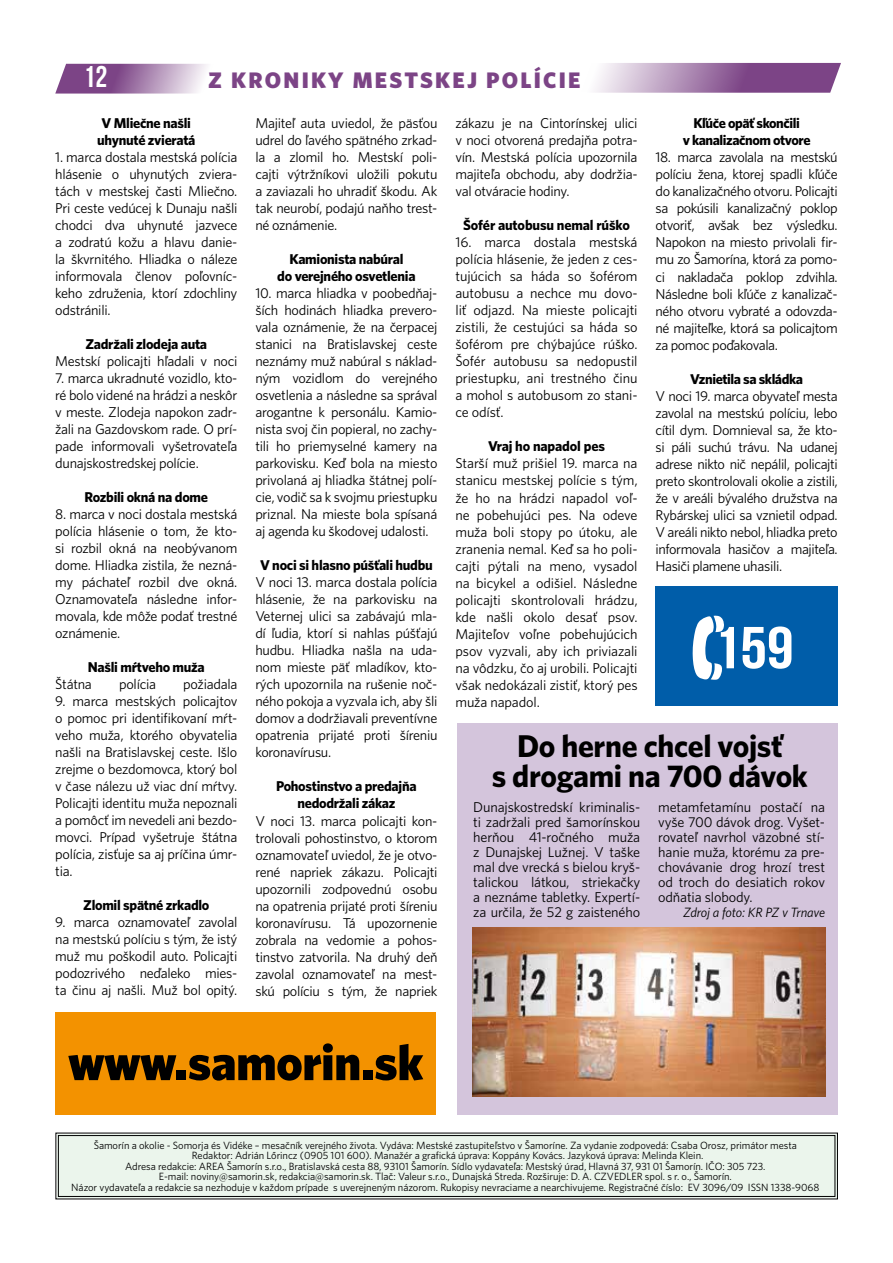
<style>
.page{position:relative;width:893px;height:1263px;background:#fff}
.page>*{position:absolute;margin:0;border:0;box-sizing:border-box;transform-origin:0 0}
.t1{font:50.25px "Whitney CE Black";letter-spacing:-.01em;color:#000}
.t2{font:31.5px/30px "Whitney CE Bold";letter-spacing:-.01em;color:#000;text-align:center}
.t3{font:30px "Bebas Neue";color:#fff}
.t4{font:22.5px "Whitney CE Black";letter-spacing:.1em;color:#7c4486}
.t5{font:14.25px/17px "Whitney C Ebook";letter-spacing:-.02em;color:#000;text-align:justify}
.t6{font:14.25px/17px "Whitney CE Bold";letter-spacing:-.02em;color:#000;text-align:center}
.t7{font:italic 13.5px "Whitney C Ebook";letter-spacing:-.015em;color:#000}
.t8{font:10.5px/10.5px "Whitney C Ebook";letter-spacing:-.005em;color:#000;text-align:center}
</style>
<div class="page">
<svg style="left:55px;top:64px;width:152px;height:30px;background:#a985b0"></svg>
<svg style="left:594px;top:63px;width:247px;height:30px;background:#a681ad"></svg>
<div style="left:457px;top:723px;width:381px;height:391px;background:#d4c5dc"></div>
<div style="left:656px;top:587px;width:182px;height:119px;background:#005da9"></div>
<svg style="left:692px;top:615px;width:42px;height:65px"></svg>
<svg style="left:743px;top:626px;width:48px;height:43px"></svg>
<img style="left:472px;top:927px;width:353px;height:169px">
<div style="left:55px;top:1132px;width:783px;height:67px;background:#ebf5ec"></div>
<div style="left:58px;top:1135px;width:777px;height:62px;border:1px solid #000"></div>
<div style="left:56px;top:1012px;width:380px;height:102px;background:#f39200"></div>
<h3 class="t3" style="left:84px;top:60px;width:25px">12</h3>
<h3 class="t4" style="left:208px;top:66px;width:374px">Z KRONIKY MESTSKEJ POLÍCIE</h3>
<p class="t6" style="left:97px;top:114px;width:100px">V Mliečne našli uhynuté zvieratá</p>
<p class="t5" style="left:55px;top:148px;width:184px">1. marca dostala mestská polícia hlásenie o uhynutých zviera&shy;tách v mestskej časti Mliečno.<br>Pri ceste vedúcej k Dunaju našli chodci dva uhynuté jazvece a zodratú kožu a hlavu danie&shy;la škvrnitého. Hliadka o náleze informovala členov poľovníc&shy;keho združenia, ktorí zdochliny odstránili.</p>
<p class="t6" style="left:85px;top:335px;width:123px">Zadržali zlodeja auta</p>
<p class="t5" style="left:55px;top:352px;width:184px">Mestskí policajti hľadali v noci</p>
<p class="t5" style="left:55px;top:369px;width:184px">7. marca ukradnuté vozidlo, kto&shy;ré bolo videné na hrádzi a neskôr v meste. Zlodeja napokon zadr&shy;žali na Gazdovskom rade. O prí&shy;pade informovali vyšetrovateľa dunajskostredskej polície.</p>
<p class="t6" style="left:85px;top:488px;width:125px">Rozbili okná na dome</p>
<p class="t5" style="left:55px;top:505px;width:184px">8. marca v noci dostala mestská polícia hlásenie o tom, že kto&shy;si rozbil okná na neobývanom dome. Hliadka zistila, že nezná&shy;my páchateľ rozbil dve okná.<br>Oznamovateľa následne infor&shy;movala, kde môže podať trestné oznámenie.</p>
<p class="t6" style="left:88px;top:658px;width:118px">Našli mŕtveho muža</p>
<p class="t5" style="left:55px;top:675px;width:38px">Štátna</p>
<p class="t5" style="left:119px;top:675px;width:38px">polícia</p>
<p class="t5" style="left:183px;top:675px;width:56px">požiadala</p>
<p class="t5" style="left:55px;top:692px;width:184px">9. marca mestských policajtov o pomoc pri identifikovaní mŕt&shy;veho muža, ktorého obyvatelia našli na Bratislavskej ceste. Išlo zrejme o bezdomovca, ktorý bol v čase nálezu už viac dní mŕtvy.<br>Policajti identitu muža nepoznali a pomôcť im nevedeli ani bezdo&shy;movci. Prípad vyšetruje štátna polícia, zisťuje sa aj príčina úmr&shy;tia.</p>
<p class="t6" style="left:83px;top:896px;width:128px">Zlomil spätné zrkadlo</p>
<p class="t5" style="left:55px;top:914px;width:184px">9. marca oznamovateľ zavolal na mestskú políciu s tým, že istý muž mu poškodil auto. Policajti podozrivého neďaleko mies&shy;ta činu aj našli. Muž bol opitý.</p>
<p class="t5" style="left:255px;top:114px;width:184px">Majiteľ auta uviedol, že päsťou udrel do ľavého spätného zrkad&shy;la a zlomil ho. Mestskí poli&shy;cajti výtržníkovi uložili pokutu a zaviazali ho uhradiť škodu. Ak tak neurobí, podajú naňho trest&shy;né oznámenie.</p>
<p class="t6" style="left:277px;top:250px;width:140px">Kamionista nabúral<br>do verejného osvetlenia</p>
<p class="t5" style="left:255px;top:284px;width:184px">10. marca hliadka v poobedňaj&shy;ších hodinách hliadka prevero&shy;vala oznámenie, že na čerpacej stanici na Bratislavskej ceste neznámy muž nabúral s náklad&shy;ným vozidlom do verejného osvetlenia a následne sa správal arogantne k personálu. Kamio&shy;nista svoj čin popieral, no zachy&shy;tili ho priemyselné kamery na parkovisku. Keď bola na miesto privolaná aj hliadka štátnej polí&shy;cie, vodič sa k svojmu priestupku priznal. Na mieste bola spísaná aj agenda ku škodovej udalosti.</p>
<p class="t6" style="left:260px;top:556px;width:174px">V noci si hlasno púšťali hudbu</p>
<p class="t5" style="left:255px;top:574px;width:184px">V noci 13. marca dostala polícia hlásenie, že na parkovisku na Veternej ulici sa zabávajú mla&shy;dí ľudia, ktorí si nahlas púšťajú hudbu. Hliadka našla na uda&shy;nom mieste päť mladíkov, kto&shy;rých upozornila na rušenie noč&shy;ného pokoja a vyzvala ich, aby šli domov a dodržiavali preventívne opatrenia prijaté proti šíreniu koronavírusu.</p>
<p class="t6" style="left:276px;top:778px;width:142px">Pohostinstvo a predajňa nedodržali zákaz</p>
<p class="t5" style="left:255px;top:812px;width:184px">V noci 13. marca policajti kon&shy;trolovali pohostinstvo, o ktorom oznamovateľ uviedol, že je otvo&shy;rené napriek zákazu. Policajti upozornili zodpovednú osobu na opatrenia prijaté proti šíreniu koronavírusu. Tá upozornenie zobrala na vedomie a pohos&shy;tinstvo zatvorila. Na druhý deň zavolal oznamovateľ na mest&shy;skú políciu s tým, že napriek</p>
<p class="t5" style="left:455px;top:115px;width:184px">zákazu je na Cintorínskej ulici v noci otvorená predajňa potra&shy;vín. Mestská polícia upozornila majiteľa obchodu, aby dodržia&shy;val otváracie hodiny.</p>
<p class="t6" style="left:463px;top:216px;width:168px">Šofér autobusu nemal rúško</p>
<p class="t5" style="left:455px;top:234px;width:184px">16. marca dostala mestská polícia hlásenie, že jeden z ces&shy;tujúcich sa háda so šoférom autobusu a nechce mu dovo&shy;liť odjazd. Na mieste policajti zistili, že cestujúci sa háda so šoférom pre chýbajúce rúško.<br>Šofér autobusu sa nedopustil priestupku, ani trestného činu a mohol s autobusom zo stani&shy;ce odísť.</p>
<p class="t6" style="left:488px;top:438px;width:118px">Vraj ho napadol pes</p>
<p class="t5" style="left:455px;top:455px;width:184px">Starší muž prišiel 19. marca na stanicu mestskej polície s tým, že ho na hrádzi napadol voľ&shy;ne pobehujúci pes. Na odeve muža boli stopy po útoku, ale zranenia nemal. Keď sa ho poli&shy;cajti pýtali na meno, vysadol na bicykel a odišiel. Následne policajti skontrolovali hrádzu, kde našli okolo desať psov.<br>Majiteľov voľne pobehujúcich psov vyzvali, aby ich priviazali na vôdzku, čo aj urobili. Policajti však nedokázali zistiť, ktorý pes muža napadol.</p>
<p class="t6" style="left:683px;top:115px;width:129px">Kľúče opäť skončili<br>v kanalizačnom otvore</p>
<p class="t5" style="left:656px;top:149px;width:184px">18. marca zavolala na mestskú políciu žena, ktorej spadli kľúče do kanalizačného otvoru. Policajti sa pokúsili kanalizačný poklop otvoriť, avšak bez výsledku.<br>Napokon na miesto privolali fir&shy;mu zo Šamorína, ktorá za pomo&shy;ci nakladača poklop zdvihla.<br>Následne boli kľúče z kanalizač&shy;ného otvoru vybraté a odovzda&shy;né majiteľke, ktorá sa policajtom za pomoc poďakovala.</p>
<p class="t6" style="left:690px;top:370px;width:114px">Vznietila sa skládka</p>
<p class="t5" style="left:656px;top:387px;width:184px">V noci 19. marca obyvateľ mesta zavolal na mestskú políciu, lebo cítil dym. Domnieval sa, že kto&shy;si páli suchú trávu. Na udanej adrese nikto nič nepálil, policajti preto skontrolovali okolie a zistili, že v areáli bývalého družstva na Rybárskej ulici sa vznietil odpad.<br>V areáli nikto nebol, hliadka preto informovala hasičov a majiteľa.<br>Hasiči plamene uhasili.</p>
<h2 class="t2" style="left:492px;top:730px;width:318px">Do herne chcel vojsť<br>s drogami na 700 dávok</h2>
<p class="t5" style="left:473px;top:799px;width:168px;line-height:15px">Dunajskostredskí kriminalis&shy;ti zadržali pred šamorínskou herňou 41-ročného muža z Dunajskej Lužnej. V taške mal dve vrecká s bielou kryš&shy;talickou látkou, striekačky a neznáme tabletky. Expertí&shy;za určila, že 52 g zaisteného</p>
<p class="t5" style="left:658px;top:799px;width:168px;line-height:15px">metamfetamínu postačí na vyše 700 dávok drog. Vyšet&shy;rovateľ navrhol väzobné stí&shy;hanie muža, ktorému za pre&shy;chovávanie drog hrozí trest od troch do desiatich rokov odňatia slobody.</p>
<p class="t7" style="left:683px;top:904px;width:143px">Zdroj a foto: KR PZ v Trnave</p>
<h1 class="t1" style="left:68px;top:1031px;width:357px">www.samorin.sk</h1>
<p class="t8" style="left:71px;top:1140px;width:750px">Šamorín a okolie - Somorja és Vidéke – mesačník verejného života. Vydáva: Mestské zastupiteľstvo v Šamoríne. Za vydanie zodpovedá: Csaba Orosz, primátor mesta<br>Redaktor: Adrián Lőrincz (0905 101 600). Manažér a grafická úprava: Koppány Kovács. Jazyková úprava: Melinda Klein.<br>Adresa redakcie: AREA Šamorín s.r.o., Bratislavská cesta 88, 93101 Šamorín. Sídlo vydavateľa: Mestský úrad, Hlavná 37, 931 01 Šamorín. IČO: 305 723.<br>E-mail: noviny@samorin.sk, redakcia@samorin.sk. Tlač: Valeur s.r.o., Dunajská Streda. Rozširuje: D. A. CZVEDLER spol. s r. o., Šamorín.<br>Názor vydavateľa a redakcie sa nezhoduje v každom prípade s uverejneným názorom. Rukopisy nevraciame a nearchivujeme. Registračné číslo: EV 3096/09 ISSN 1338-9068</p>
</div>
